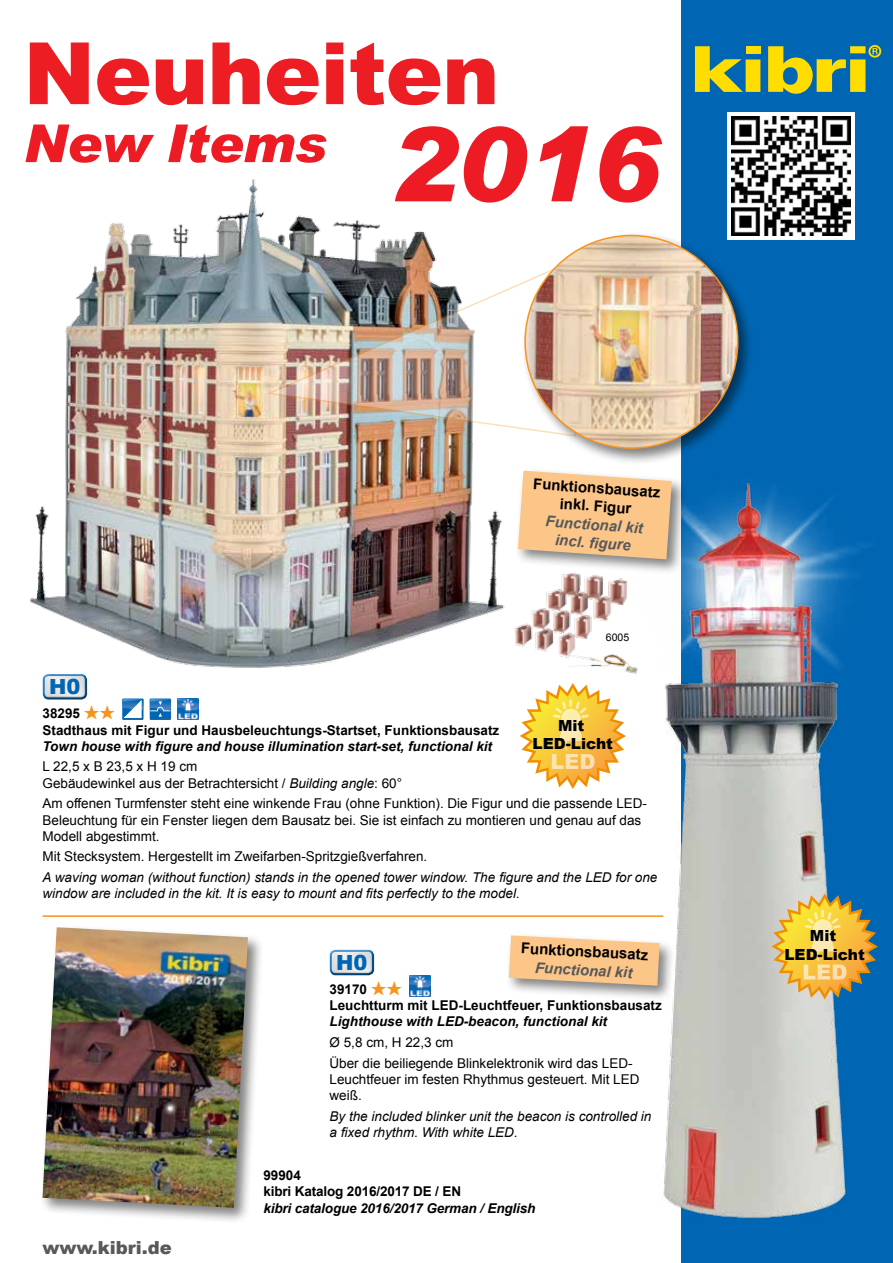
<style>
.page{position:relative;width:893px;height:1263px;background:#fff}
.page>*{position:absolute;margin:0;border:0;box-sizing:border-box;transform-origin:0 0}
.t1{font:italic 900 103.05px "Arial";color:#ed1c24}
.t2{font:900 86.1px "Arial";letter-spacing:-.01em;color:#ed1d24}
.t3{font:italic 900 52.5px "Arial";letter-spacing:-.01em;color:#ed1c24}
.t4{font:900 20.85px "Arial";color:#0066b3}
.t5{font:900 18px "Arial";color:#58595b}
.t6{font:900 15.3px/18.6px "Arial";color:#000;text-align:center}
.t7{font:700 15px/18px "Arial";color:#000;text-align:center}
.t8{font:italic 700 15px/18px "Arial";color:#58595b;text-align:center}
.t9{font:13.5px/16.2px "Arial";color:#000}
.t10{font:italic 13.5px/16.2px "Arial";color:#000}
.t11{font:700 13.5px/16.2px "Arial";color:#000}
.t12{font:italic 700 13.5px "Arial";color:#000}
.t13{font:10.5px "Arial";color:#000}
.s1{color:#f7941e}
.s2{font-style:italic}
</style>
<div class="page">
<div style="left:682px;top:0;width:211px;height:1263px;background:#0066b3"></div>
<svg style="left:868px;top:45px;width:14px;height:13px"></svg>
<svg style="left:695px;top:46px;width:48px;height:46px"></svg>
<div style="left:746px;top:46px;width:14px;height:8px;background:#fd0"></div>
<div style="left:850px;top:46px;width:15px;height:7px;background:#fd0"></div>
<svg style="left:768px;top:46px;width:78px;height:48px"></svg>
<div style="left:850px;top:59px;width:15px;height:33px;background:#fd0"></div>
<div style="left:746px;top:60px;width:14px;height:32px;background:#fd0"></div>
<div style="left:727px;top:112px;width:127px;height:128px;background:#fff"></div>
<img style="left:731px;top:117px;width:119px;height:119px">
<img style="left:29px;top:179px;width:476px;height:489px">
<img style="left:265px;top:268px;width:256px;height:170px">
<hr style="left:43px;top:915px;width:620px;height:2px;background:#f7941e">
<img style="left:514px;top:575px;width:110px;height:92px">
<img style="left:624px;top:465px;width:244px;height:798px">
<div style="left:327px;top:947px;width:50px;height:27px;background:#fff;opacity:.75"></div>
<div style="left:327px;top:950px;width:51px;height:28px;background:#000;opacity:.75"></div>
<div style="left:521px;top:231px;width:234px;height:234px;background:#000;opacity:.5"></div>
<img style="left:525px;top:235px;width:213px;height:213px;border-radius:106px">
<svg style="left:520px;top:683px;width:106px;height:106px"></svg>
<div style="left:515px;top:467px;width:173px;height:108px;background:#000;opacity:.5"></div>
<svg style="left:518px;top:471px;width:154px;height:88px;background:#f6c792"></svg>
<div style="left:40px;top:671px;width:50px;height:27px;background:#fff;opacity:.75"></div>
<div style="left:40px;top:675px;width:51px;height:27px;background:#000;opacity:.75"></div>
<svg style="left:150px;top:699px;width:21px;height:21px"></svg>
<svg style="left:150px;top:699px;width:21px;height:20px"></svg>
<svg style="left:122px;top:699px;width:22px;height:21px"></svg>
<svg style="left:122px;top:699px;width:22px;height:20px"></svg>
<img style="left:177px;top:699px;width:22px;height:21px">
<svg style="left:771px;top:893px;width:107px;height:106px"></svg>
<img style="left:409px;top:975px;width:22px;height:21px">
<div style="left:506px;top:932px;width:170px;height:70px;background:#000;opacity:.5"></div>
<svg style="left:509px;top:935px;width:151px;height:51px;background:#f4c795"></svg>
<div style="left:39px;top:924px;width:225px;height:300px;background:#000;opacity:.5"></div>
<img style="left:43px;top:927px;width:205px;height:281px">
<h2 class="t2" style="left:23px;top:11px;width:478px">Neuheiten</h2>
<h3 class="t3" style="left:23px;top:111px;width:305px">New Items</h3>
<h1 class="t1" style="left:388px;top:101px;width:273px">2016</h1>
<h3 class="t4" style="left:49px;top:672px;width:33px">H0</h3>
<p class="t7" style="left:534px;top:475px;width:129px;rotate:4deg">Funktionsbausatz inkl. Figur</p>
<p class="t8" style="left:546px;top:513px;width:99px;rotate:4deg">Functional kit incl. fi gure</p>
<p class="t13" style="left:606px;top:631px;width:25px">6005</p>
<p class="t11" style="left:43px;top:706px;width:458px">38295 <span class="s1">★★<br></span>Stadthaus mit Figur und Hausbeleuchtungs-Startset, Funktionsbausatz</p>
<p class="t12" style="left:43px;top:737px;width:451px">Town house with figure and house illumination start-set, functional kit</p>
<p class="t9" style="left:43px;top:759px;width:361px">L 22,5 x B 23,5 x H 19 cm<br>Gebäudewinkel aus der Betrachtersicht / <span class="s2">Building angle</span>: 60°</p>
<p class="t9" style="left:43px;top:795px;width:606px">Am offenen Turmfenster steht eine winkende Frau (ohne Funktion). Die Figur und die passende LED-<br>Beleuchtung für ein Fenster liegen dem Bausatz bei. Sie ist einfach zu montieren und genau auf das<br>Modell abgestimmt.</p>
<p class="t9" style="left:43px;top:849px;width:386px">Mit Stecksystem. Hergestellt im Zweifarben-Spritzgießverfahren.</p>
<p class="t10" style="left:43px;top:869px;width:616px">A waving woman (without function) stands in the opened tower window. The figure and the LED for one window are included in the kit. It is easy to mount and fits perfectly to the model.</p>
<p class="t6" style="left:533px;top:715px;width:82px">Mit<br>LED-Licht</p>
<h3 class="t4" style="left:336px;top:947px;width:33px">H0</h3>
<p class="t7" style="left:521px;top:939px;width:129px;rotate:3deg">Funktionsbausatz</p>
<p class="t8" style="left:535px;top:959px;width:99px;rotate:3deg">Functional kit</p>
<p class="t11" style="left:330px;top:981px;width:334px">39170 <span class="s1">★★<br></span>Leuchtturm mit LED-Leuchtfeuer, Funktionsbausatz</p>
<p class="t12" style="left:330px;top:1013px;width:279px">Lighthouse with LED-beacon, functional kit</p>
<p class="t9" style="left:330px;top:1032px;width:305px;line-height:20.7px">Ø 5,8 cm, H 22,3 cm<br>Über die beiliegende Blinkelektronik wird das LED-</p>
<p class="t9" style="left:330px;top:1071px;width:311px">Leuchtfeuer im festen Rhythmus gesteuert. Mit LED weiß.</p>
<p class="t10" style="left:330px;top:1108px;width:323px">By the included blinker unit the beacon is controlled in a fixed rhythm. With white LED.</p>
<h3 class="t5" style="left:43px;top:1234px;width:131px">www.kibri.de</h3>
<p class="t11" style="left:263px;top:1168px;width:199px">99904<br>kibri Katalog 2016/2017 DE / EN</p>
<p class="t12" style="left:263px;top:1199px;width:274px">kibri catalogue 2016/2017 German / English</p>
<p class="t6" style="left:784px;top:926px;width:82px">Mit<br>LED-Licht</p>
</div>
